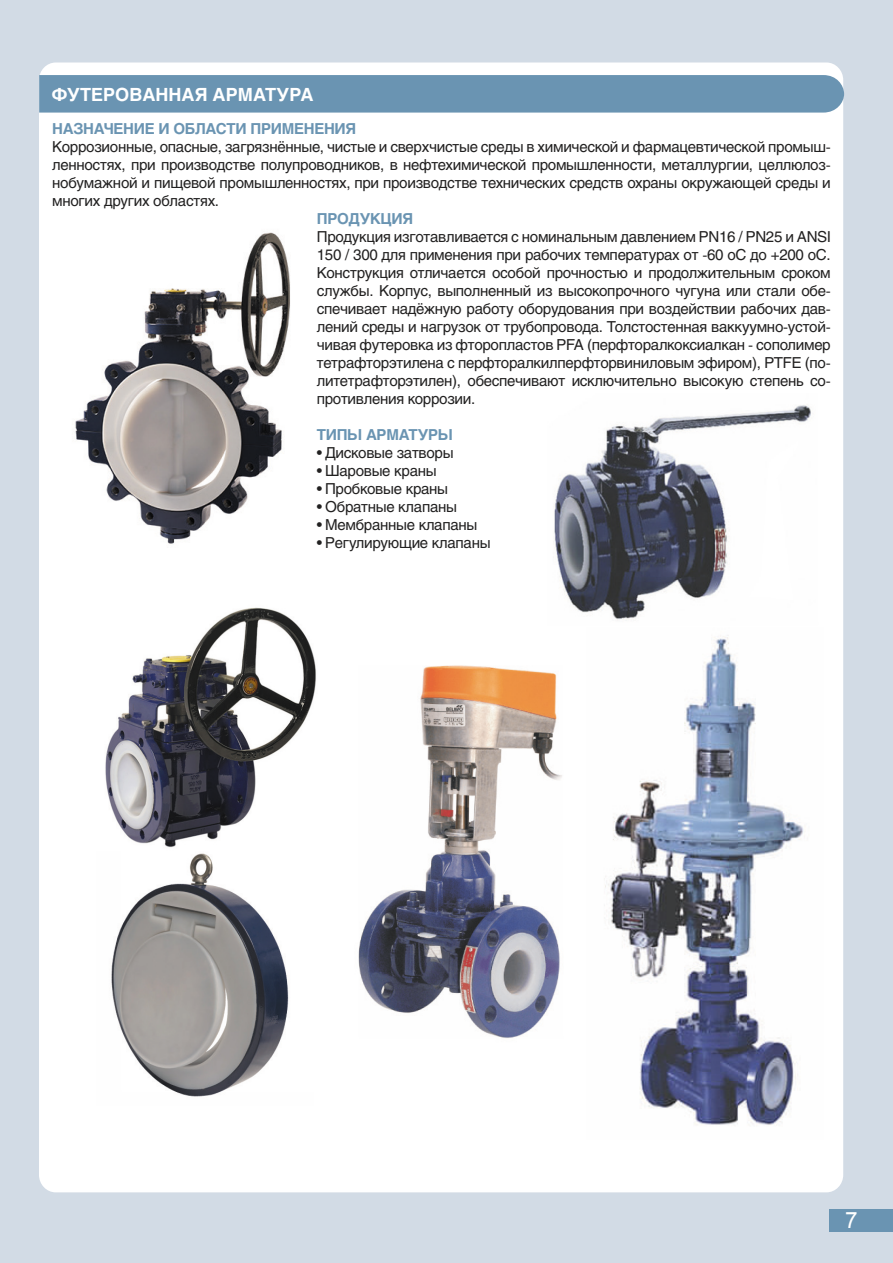
<style>
.page{position:relative;width:893px;height:1263px;background:#d2dbe5}
.page>*{position:absolute;margin:0;border:0;box-sizing:border-box;transform-origin:0 0}
.t1{font:22.5px "Arial Er";color:#fff}
.t2{font:700 18px "Helios";color:#fff}
.t3{font:15px/18px "Helios";letter-spacing:-.02em;color:#222121;text-align:justify}
.t4{font:700 15px "Helios";letter-spacing:-.02em;color:#6a94b2}
</style>
<div class="page">
<div style="left:39px;top:63px;width:804px;height:1129px;background:#fff;border-radius:17px"></div>
<div style="left:830px;top:1209px;width:63px;height:22px;background:#6a94b2"></div>
<div style="left:39px;top:75px;width:805px;height:38px;background:#6a94b2"></div>
<img style="left:554px;top:405px;width:257px;height:215px">
<img style="left:111px;top:853px;width:178px;height:244px">
<img style="left:75px;top:232px;width:215px;height:312px">
<img style="left:604px;top:636px;width:200px;height:489px">
<img style="left:105px;top:607px;width:211px;height:241px">
<img style="left:358px;top:665px;width:204px;height:373px">
<p class="t2" style="left:51px;top:84px;width:264px">ФУТЕРОВАННАЯ АРМАТУРА</p>
<p class="t4" style="left:52px;top:120px;width:306px">НАЗНАЧЕНИЕ И ОБЛАСТИ ПРИМЕНЕНИЯ</p>
<p class="t3" style="left:52px;top:138px;width:780px">Коррозионные, опасные, загрязнённые, чистые и сверхчистые среды в химической и фармацевтической промыш&shy;ленностях, при производстве полупроводников, в нефтехимической промышленности, металлургии, целлюлоз&shy;нобумажной и пищевой промышленностях, при производстве технических средств охраны окружающей среды и многих других областях.</p>
<p class="t4" style="left:317px;top:210px;width:98px">ПРОДУКЦИЯ</p>
<p class="t3" style="left:317px;top:228px;width:515px">Продукция изготавливается с номинальным давлением PN16 / PN25 и ANSI 150 / 300 для применения при рабочих температурах от -60 оС до +200 оС.<br>Конструкция отличается особой прочностью и продолжительным сроком службы. Корпус, выполненный из высокопрочного чугуна или стали обе&shy;спечивает надёжную работу оборудования при воздействии рабочих дав&shy;лений среды и нагрузок от трубопровода. Толстостенная ваккуумно-устой&shy;чивая футеровка из фторопластов PFA (перфторалкоксиалкан - сополимер тетрафторэтилена с перфторалкилперфторвиниловым эфиром), PTFE (по&shy;литетрафторэтилен), обеспечивают исключительно высокую степень со&shy;противления коррозии.</p>
<p class="t4" style="left:317px;top:426px;width:138px">ТИПЫ АРМАТУРЫ</p>
<p class="t3" style="left:317px;top:444px;width:138px">• Дисковые затворы</p>
<p class="t3" style="left:317px;top:462px;width:121px">• Шаровые краны</p>
<p class="t3" style="left:317px;top:480px;width:133px">• Пробковые краны</p>
<p class="t3" style="left:317px;top:498px;width:142px">• Обратные клапаны</p>
<p class="t3" style="left:317px;top:516px;width:162px">• Мембранные клапаны</p>
<p class="t3" style="left:317px;top:534px;width:175px">• Регулирующие клапаны</p>
<h1 class="t1" style="left:845px;top:1205px;width:14px">7</h1>
</div>
